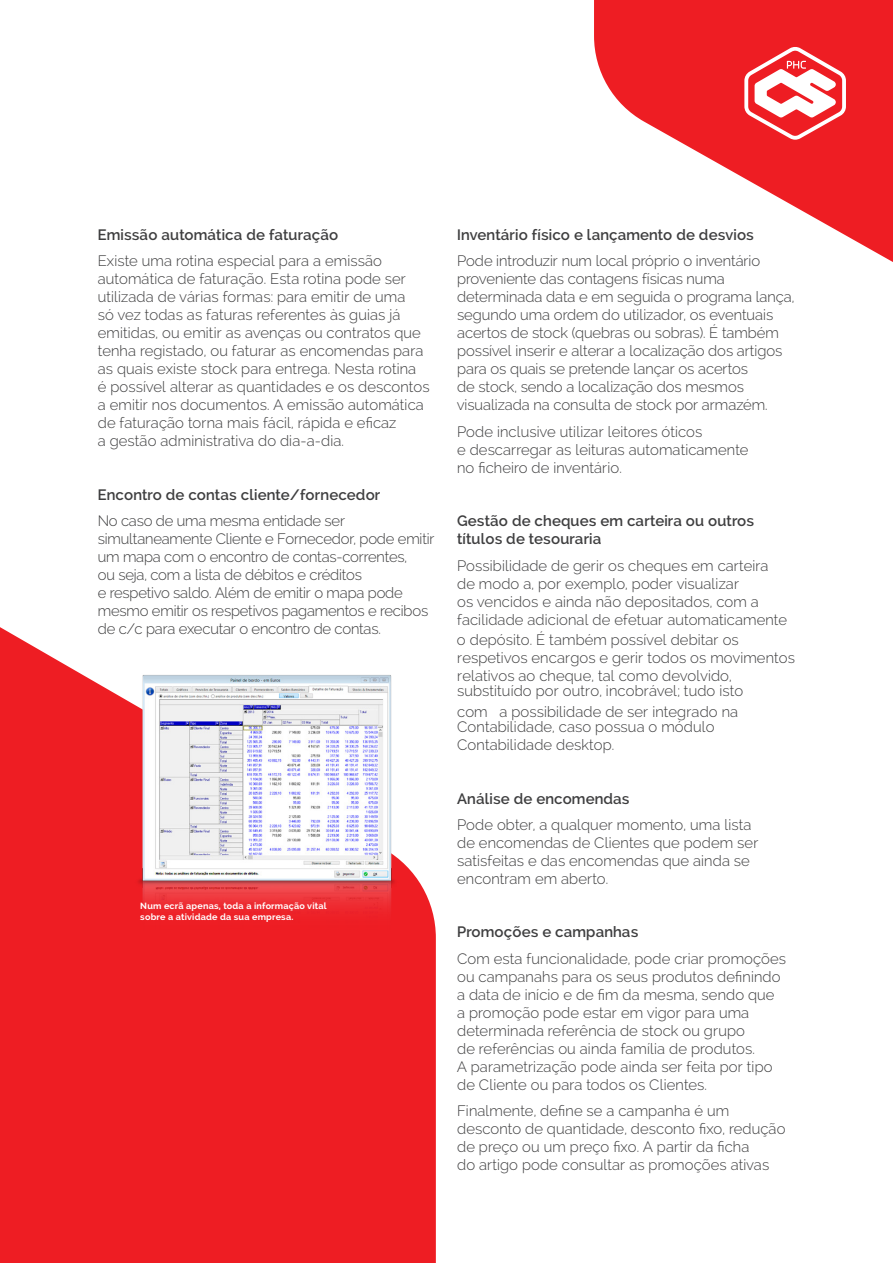
<style>
.page{position:relative;width:893px;height:1263px;background:#fff}
.page>*{position:absolute;margin:0;border:0;box-sizing:border-box;transform-origin:0 0}
.t1{font:300 15px/18px "Raleway";letter-spacing:.01em;color:#3e3e3f}
.t2{font:300 15px/18px "Raleway";letter-spacing:-.01em;color:#3e3e3f}
.t3{font:600 15px/18px "Raleway";letter-spacing:.01em;color:#3e3e3f}
.t4{font:700 9px/10.8px "Raleway";letter-spacing:.02em;color:#fff}
</style>
<div class="page">
<div style="left:0;top:627px;width:436px;height:636px;background:#ee1d23"></div>
<svg style="left:594px;top:0;width:299px;height:262px;fill:#ee1d23"></svg>
<svg style="left:744px;top:46px;width:102px;height:94px"></svg>
<img style="left:98px;top:627px;width:338px;height:347px">
<p class="t3" style="left:98px;top:226px;width:242px">Emissão automática de faturação</p>
<p class="t1" style="left:98px;top:252px;width:333px">Existe uma rotina especial para a emissão automática de faturação. Esta rotina pode ser utilizada de várias formas: para emitir de uma<br>só vez todas as faturas referentes às guias já emitidas, ou emitir as avenças ou contratos que tenha registado, ou faturar as encomendas para as quais existe stock para entrega. Nesta rotina<br>é possível alterar as quantidades e os descontos a emitir nos documentos. A emissão automática de faturação torna mais fácil, rápida e eficaz<br>a gestão administrativa do dia-a-dia.</p>
<p class="t3" style="left:98px;top:485px;width:284px">Encontro de contas cliente/fornecedor</p>
<p class="t2" style="left:98px;top:512px;width:338px">No caso de uma mesma entidade ser simultaneamente Cliente e Fornecedor, pode emitir um mapa com o encontro de contas-correntes,<br>ou seja, com a lista de débitos e créditos<br>e respetivo saldo. Além de emitir o mapa pode mesmo emitir os respetivos pagamentos e recibos de c/c para executar o encontro de contas.</p>
<p class="t4" style="left:140px;top:900px;width:188px">Num ecrã apenas, toda a informação vital sobre a atividade da sua empresa.</p>
<p class="t3" style="left:457px;top:226px;width:298px">Inventário físico e lançamento de desvios</p>
<p class="t1" style="left:457px;top:252px;width:339px">Pode introduzir num local próprio o inventário proveniente das contagens físicas numa determinada data e em seguida o programa lança, segundo uma ordem do utilizador, os eventuais acertos de stock (quebras ou sobras). É também possível inserir e alterar a localização dos artigos para os quais se pretende lançar os acertos<br>de stock, sendo a localização dos mesmos visualizada na consulta de stock por armazém.</p>
<p class="t1" style="left:457px;top:423px;width:293px">Pode inclusive utilizar leitores óticos<br>e descarregar as leituras automaticamente no ficheiro de inventário.</p>
<p class="t3" style="left:457px;top:512px;width:298px">Gestão de cheques em carteira ou outros títulos de tesouraria</p>
<p class="t1" style="left:457px;top:556px;width:331px">Possibilidade de gerir os cheques em carteira de modo a, por exemplo, poder visualizar<br>os vencidos e ainda não depositados, com a facilidade adicional de efetuar automaticamente</p>
<p class="t1" style="left:457px;top:631px;width:339px">o depósito. É também possível debitar os respetivos encargos e gerir todos os movimentos relativos ao cheque, tal como devolvido,</p>
<p class="t1" style="left:457px;top:681px;width:288px;line-height:20.4px">substituído por outro, incobrável; tudo isto com a possibilidade de ser integrado na</p>
<p class="t1" style="left:457px;top:718px;width:259px">Contabilidade, caso possua o módulo<br>Contabilidade desktop.</p>
<p class="t3" style="left:457px;top:789px;width:174px">Análise de encomendas</p>
<p class="t1" style="left:457px;top:816px;width:303px">Pode obter, a qualquer momento, uma lista de encomendas de Clientes que podem ser satisfeitas e das encomendas que ainda se encontram em aberto.</p>
<p class="t3" style="left:457px;top:923px;width:183px">Promoções e campanhas</p>
<p class="t1" style="left:457px;top:949px;width:330px">Com esta funcionalidade, pode criar promoções ou campanahs para os seus produtos definindo a data de início e de fim da mesma, sendo que a promoção pode estar em vigor para uma determinada referência de stock ou grupo<br>de referências ou ainda família de produtos.<br>A parametrização pode ainda ser feita por tipo de Cliente ou para todos os Clientes.</p>
<p class="t1" style="left:457px;top:1102px;width:330px">Finalmente, define se a campanha é um desconto de quantidade, desconto fixo, redução de preço ou um preço fixo. A partir da ficha<br>do artigo pode consultar as promoções ativas</p>
</div>
